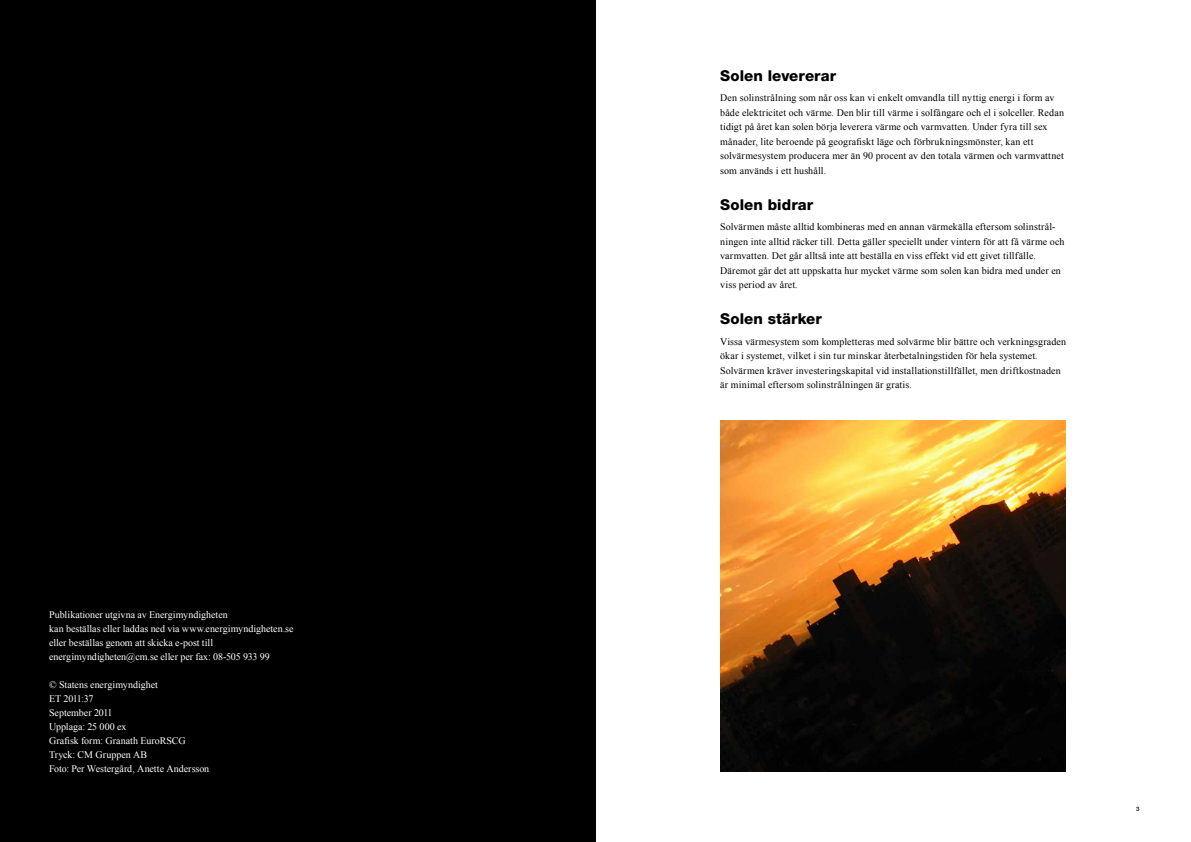
<style>
.page{position:relative;width:1191px;height:842px;background:#fff}
.page>*{position:absolute;margin:0;border:0;box-sizing:border-box;transform-origin:0 0}
.t1{font:800 15px "Helvetica Neue LT Std";letter-spacing:.005em;color:#000}
.t2{font:10px/14.5px "Times New Roman";letter-spacing:.015em;color:#000}
.t3{font:10px/14px "Times New Roman";color:#fff}
.t4{font:500 6px "Helvetica Neue LT Std";color:#000}
</style>
<div class="page">
<div style="left:0;top:0;width:595px;height:842px;background:#000"></div>
<hr style="left:595px;top:0;width:1px;height:842px;background:#000">
<img style="left:720px;top:421px;width:345px;height:351px">
<p class="t3" style="left:49px;top:608px;width:246px">Publikationer utgivna av Energimyndigheten<br>kan beställas eller laddas ned via www.energimyndigheten.se eller beställas genom att skicka e-post till energimyndigheten@cm.se eller per fax: 08-505 933 99</p>
<p class="t3" style="left:49px;top:678px;width:162px">© Statens energimyndighet<br>ET 2011:37<br>September 2011<br>Upplaga: 25 000 ex<br>Grafisk form: Granath EuroRSCG<br>Tryck: CM Gruppen AB<br>Foto: Per Westergård, Anette Andersson</p>
<h1 class="t1" style="left:720px;top:67px;width:117px">Solen levererar</h1>
<p class="t2" style="left:720px;top:91px;width:345px">Den solinstrålning som når oss kan vi enkelt omvandla till nyttig energi i form av både elektricitet och värme. Den blir till värme i solfångare och el i solceller. Redan tidigt på året kan solen börja leverera värme och varmvatten. Under fyra till sex månader, lite beroende på geografiskt läge och förbrukningsmönster, kan ett solvärmesystem producera mer än 90 procent av den totala värmen och varmvattnet som används i ett hushåll.</p>
<h2 class="t1" style="left:720px;top:196px;width:94px">Solen bidrar</h2>
<p class="t2" style="left:720px;top:220px;width:346px">Solvärmen måste alltid kombineras med en annan värmekälla eftersom solinstrål&shy;ningen inte alltid räcker till. Detta gäller speciellt under vintern för att få värme och varmvatten. Det går alltså inte att beställa en viss effekt vid ett givet tillfälle.<br>Däremot går det att uppskatta hur mycket värme som solen kan bidra med under en viss period av året.</p>
<h1 class="t1" style="left:720px;top:310px;width:103px">Solen stärker</h1>
<p class="t2" style="left:720px;top:334px;width:347px">Vissa värmesystem som kompletteras med solvärme blir bättre och verkningsgraden ökar i systemet, vilket i sin tur minskar återbetalningstiden för hela systemet.<br>Solvärmen kräver investeringskapital vid installationstillfället, men driftkostnaden är minimal eftersom solinstrålningen är gratis.</p>
<p class="t4" style="left:1136px;top:806px;width:5px">3</p>
</div>
